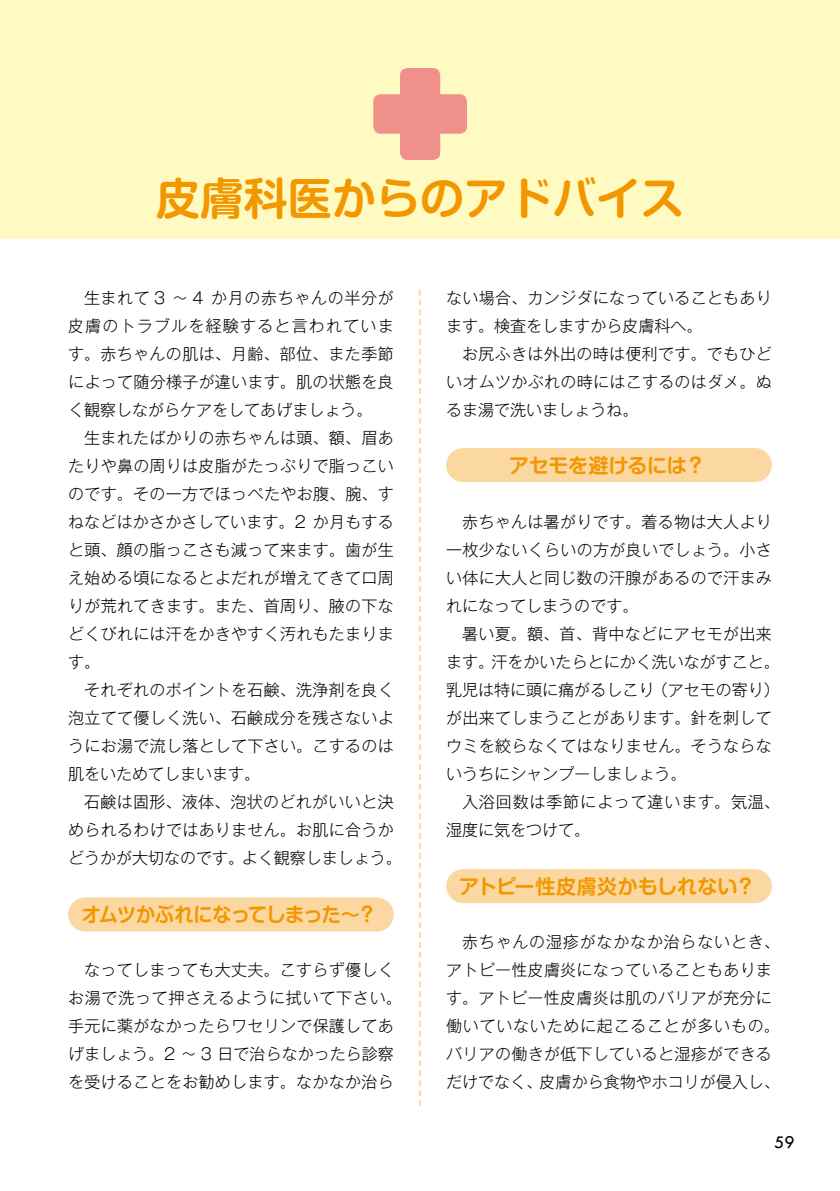
<style>
.page{position:relative;width:840px;height:1191px;background:#fff}
.page>*{position:absolute;margin:0;border:0;box-sizing:border-box;transform-origin:0 0}
.t1{font:700 44px "Shin M Go Pro De";color:#f39700}
.t2{font:700 20px "Shin M Go Pro De";letter-spacing:-.035em;color:#f39700;scale:.96 1}
.t3{font:700 20px "Shin M Go Pro De";letter-spacing:.005em;color:#f39700}
.t4{font:700 20px "Shin M Go Pro De";letter-spacing:-.015em;color:#f39700}
.t5{font:18.4px "Tw Cen";color:#000}
.t6{font:300 16px/28px "Gothic MB101 Pro";letter-spacing:.02em;color:#000;text-align:justify}
.t7{font:300 16px/28px "Gothic MB101 Pro";color:#000}
.t8{font:300 16px/28px "Gothic MB101 Pro";letter-spacing:.055em;color:#000}
</style>
<div class="page">
<svg style="left:418px;top:289px;width:2px;height:817px"></svg>
<div style="left:68px;top:897px;width:325px;height:34px;background:#fbd7a1;border-radius:17px"></div>
<div style="left:446px;top:869px;width:325px;height:34px;background:#fbd7a1;border-radius:17px"></div>
<div style="left:446px;top:448px;width:325px;height:34px;background:#fbd7a1;border-radius:17px"></div>
<div style="left:0;top:0;width:839px;height:238px;background:#fffac2"></div>
<svg style="left:373px;top:68px;width:93px;height:92px"></svg>
<h1 class="t1" style="left:156px;top:162px;width:529px">皮膚科医からのアドバイス</h1>
<p class="t6" style="left:68px;top:281px;width:327px;text-indent:16px">生まれて 3 〜 4 か月の赤ちゃんの半分が皮膚のトラブルを経験すると言われています。赤ちゃんの肌は、月齢、部位、また季節によって随分様子が違います。肌の状態を良く観察しながらケアをしてあげましょう。</p>
<p class="t6" style="left:68px;top:421px;width:327px;text-indent:16px">生まれたばかりの赤ちゃんは頭、額、眉あたりや鼻の周りは皮脂がたっぷりで脂っこいのです。その一方でほっぺたやお腹、腕、すねなどはかさかさしています。2 か月もすると頭、顔の脂っこさも減って来ます。歯が生え始める頃になるとよだれが増えてきて口周りが荒れてきます。また、首周り、腋の下などくびれには汗をかきやすく汚れもたまります。</p>
<p class="t6" style="left:68px;top:673px;width:327px;text-indent:16px">それぞれのポイントを石鹸、洗浄剤を良く泡立てて優しく洗い、石鹸成分を残さないようにお湯で流し落として下さい。こするのは肌をいためてしまいます。</p>
<p class="t6" style="left:68px;top:785px;width:335px;text-align:center">石鹸は固形、液体、泡状のどれがいいと決<br>められるわけではありません。お肌に合うかどうかが大切なのです。よく観察しましょう。</p>
<p class="t2" style="left:82px;top:898px;width:308px">オムツかぶれになってしまった〜？</p>
<p class="t6" style="left:68px;top:953px;width:335px;text-align:center">なってしまっても大丈夫。こすらず優しく<br>お湯で洗って押さえるように拭いて下さい。手元に薬がなかったらワセリンで保護してあげましょう。2 〜 3 日で治らなかったら診察を受けることをお勧めします。なかなか治ら</p>
<p class="t6" style="left:446px;top:281px;width:327px">ない場合、カンジダになっていることもあります。検査をしますから皮膚科へ。</p>
<p class="t6" style="left:446px;top:337px;width:327px;text-indent:16px">お尻ふきは外出の時は便利です。でもひどいオムツかぶれの時にはこするのはダメ。ぬるま湯で洗いましょうね。</p>
<p class="t4" style="left:509px;top:449px;width:198px">アセモを避けるには？</p>
<p class="t6" style="left:446px;top:505px;width:327px;text-indent:16px">赤ちゃんは暑がりです。着る物は大人より一枚少ないくらいの方が良いでしょう。小さい体に大人と同じ数の汗腺があるので汗まみれになってしまうのです。</p>
<p class="t7" style="left:446px;top:617px;width:335px;text-indent:16px">暑い夏。額、首、背中などにアセモが出来ます。汗をかいたらとにかく洗いながすこと。乳児は特に頭に痛がるしこり（アセモの寄り）が出来てしまうことがあります。針を刺してウミを絞らなくてはなりません。そうならないうちにシャンプーしましょう。</p>
<p class="t8" style="left:446px;top:785px;width:335px;text-indent:16px">入浴回数は季節によって違います。気温、湿度に気をつけて。</p>
<p class="t3" style="left:459px;top:870px;width:297px">アトピー性皮膚炎かもしれない？</p>
<p class="t6" style="left:446px;top:925px;width:335px;text-align:left;text-indent:16px">赤ちゃんの湿疹がなかなか治らないとき、アトピー性皮膚炎になっていることもあります。アトピー性皮膚炎は肌のバリアが充分に働いていないために起こることが多いもの。バリアの働きが低下していると湿疹ができるだけでなく、皮膚から食物やホコリが侵入し、</p>
<p class="t5" style="left:773px;top:1131px;width:22px">59</p>
</div>
